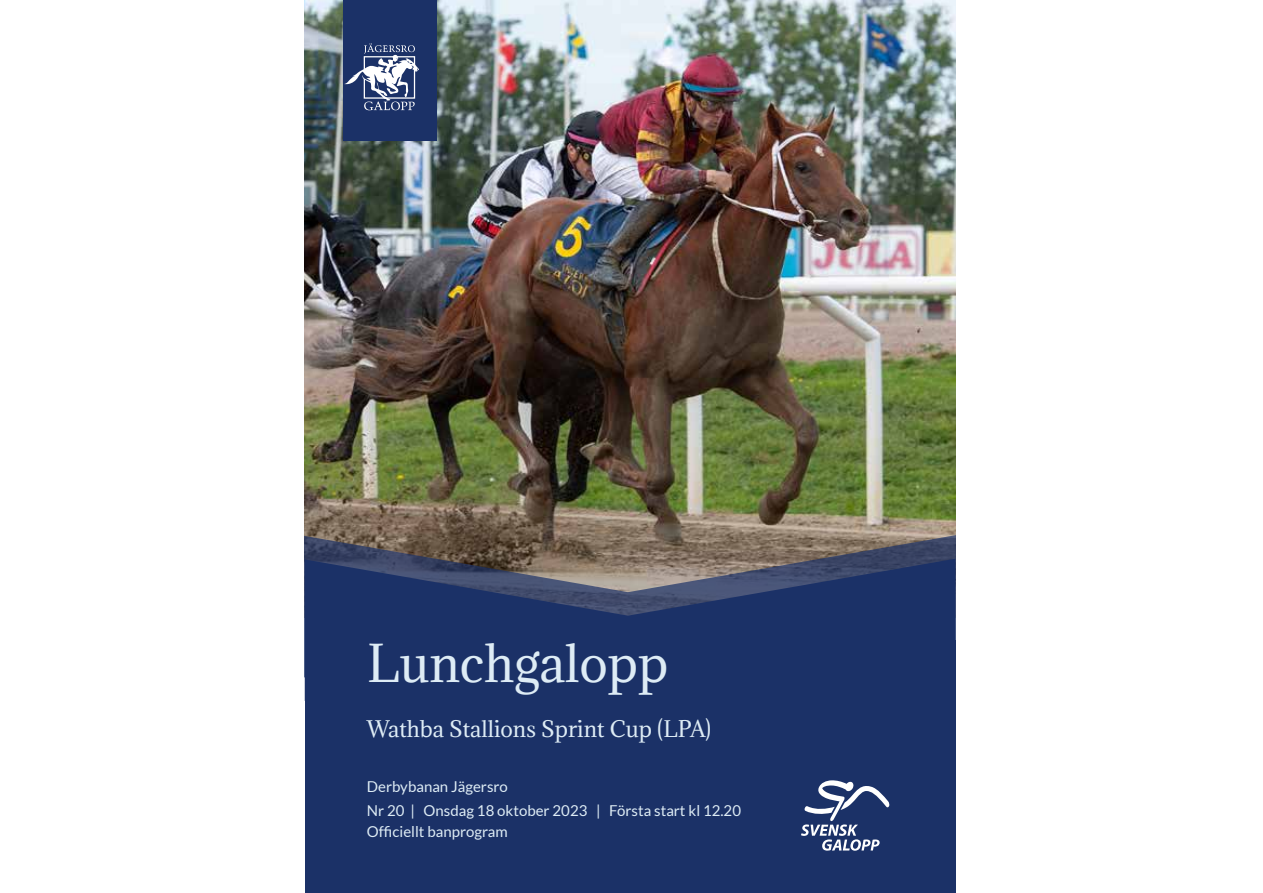
<style>
.page{position:relative;width:1263px;height:893px;background:#fff}
.page>*{position:absolute;margin:0;border:0;box-sizing:border-box;transform-origin:0 0}
.t1{font:48px "Adamina";color:#deecf5}
.t2{font:21px "Adamina";color:#deecf5}
.t3{font:15px/24px "Lato";color:#deecf5}
</style>
<div class="page">
<img style="left:305px;top:0;width:650px;height:534px">
<div style="left:305px;top:641px;width:650px;height:252px;background:#1b3167"></div>
<svg style="left:305px;top:534px;width:650px;height:25px;background:#6c6059"></svg>
<svg style="left:305px;top:559px;width:650px;height:82px;background:#32416a"></svg>
<svg style="left:801px;top:780px;width:89px;height:71px"></svg>
<div style="left:343px;top:0;width:94px;height:141px;background:#1b3167"></div>
<svg style="left:344px;top:44px;width:75px;height:66px"></svg>
<h1 class="t1" style="left:367px;top:630px;width:303px">Lunchgalopp</h1>
<h2 class="t2" style="left:367px;top:714px;width:346px">Wathba Stallions Sprint Cup (LPA)</h2>
<p class="t3" style="left:367px;top:775px;width:376px">Derbybanan Jägersro<br>Nr 20 | Onsdag 18 oktober 2023 | Första start kl 12.20</p>
<p class="t3" style="left:367px;top:820px;width:142px">Officiellt banprogram</p>
</div>
